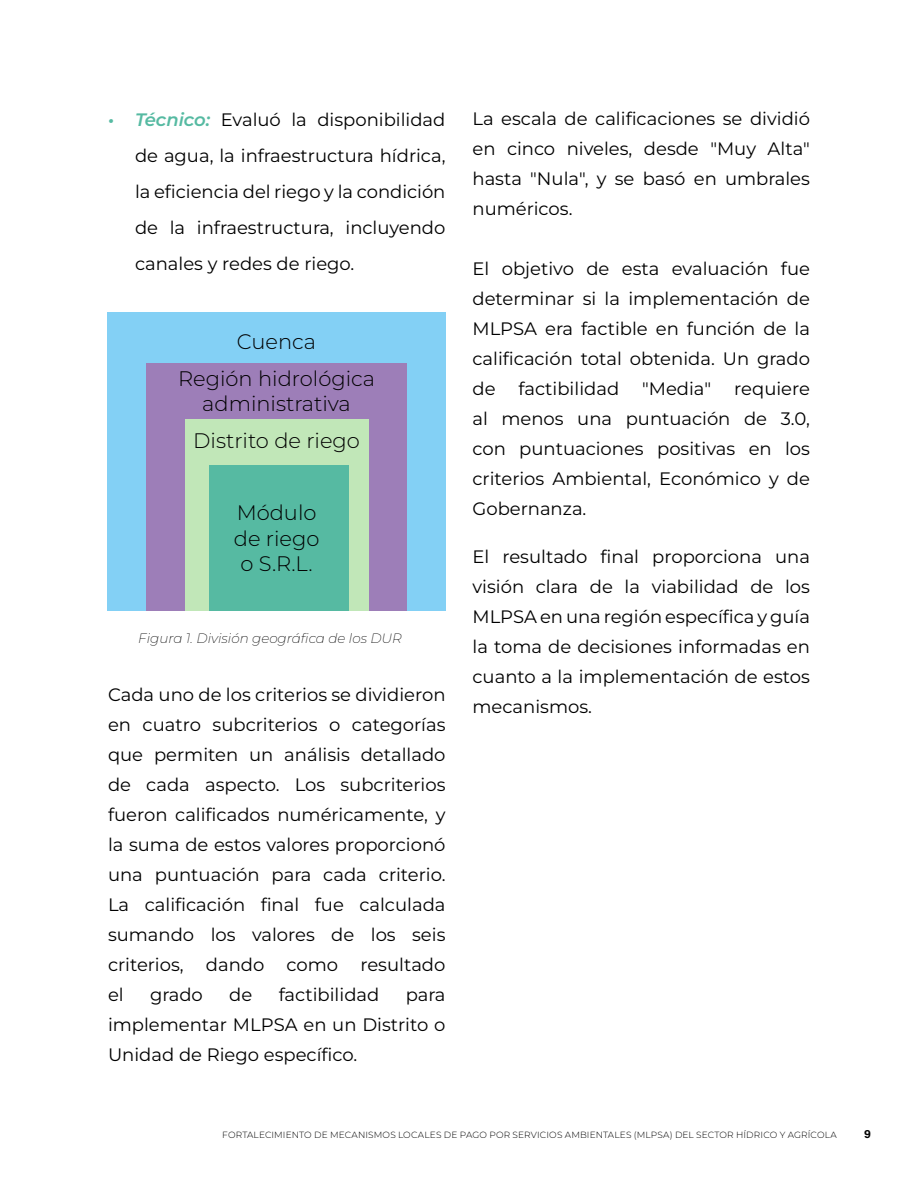
<style>
.page{position:relative;width:918px;height:1188px;background:#fff}
.page>*{position:absolute;margin:0;border:0;box-sizing:border-box;transform-origin:0 0}
.t1{font:300 21px/25.2px "Montserrat";color:#000;text-align:center}
.t2{font:18px/30px "Montserrat";color:#000;text-align:justify}
.t3{font:italic 200 13.5px "Montserrat";color:#000}
.t4{font:700 12px "Acumin Pro";color:#000}
.t5{font:300 9px "Montserrat";letter-spacing:.015em;color:#000}
.s1{font-weight:600;font-style:italic;color:#56baa2}
</style>
<div class="page">
<div style="left:108px;top:312px;width:338px;height:299px;background:#83d0f5"></div>
<div style="left:146px;top:363px;width:261px;height:248px;background:#9d7eb8"></div>
<div style="left:185px;top:419px;width:183px;height:192px;background:#c1e7b8"></div>
<div style="left:209px;top:465px;width:140px;height:146px;background:#56baa2"></div>
<p class="t2" style="left:135px;top:101px;width:312px;line-height:36px;text-indent:-27px"><span class="s1">• Técnico:</span> Evaluó la disponibilidad de agua, la infraestructura hídrica, la eficiencia del riego y la condición de la infraestructura, incluyendo canales y redes de riego.</p>
<p class="t1" style="left:237px;top:328px;width:81px">Cuenca</p>
<p class="t1" style="left:178px;top:366px;width:198px">Región hidrológica administrativa</p>
<p class="t1" style="left:193px;top:427px;width:168px">Distrito de riego</p>
<p class="t1" style="left:234px;top:500px;width:87px">Módulo de riego o S.R.L.</p>
<p class="t3" style="left:138px;top:629px;width:265px">Figura 1. División geográfica de los DUR</p>
<p class="t2" style="left:108px;top:679px;width:339px">Cada uno de los criterios se dividieron en cuatro subcriterios o categorías que permiten un análisis detallado de cada aspecto. Los subcriterios fueron calificados numéricamente, y la suma de estos valores proporcionó una puntuación para cada criterio.<br>La calificación final fue calculada sumando los valores de los seis criterios, dando como resultado el</p>
<p class="t2" style="left:150px;top:979px;width:54px">grado</p>
<p class="t2" style="left:229px;top:979px;width:25px">de</p>
<p class="t2" style="left:279px;top:979px;width:102px">factibilidad</p>
<p class="t2" style="left:108px;top:979px;width:339px;text-indent:298px">para implementar MLPSA en un Distrito o Unidad de Riego específico.</p>
<p class="t2" style="left:472px;top:103px;width:339px">La escala de calificaciones se dividió en cinco niveles, desde "Muy Alta" hasta "Nula", y se basó en umbrales numéricos.</p>
<p class="t2" style="left:472px;top:253px;width:339px">El objetivo de esta evaluación fue determinar si la implementación de MLPSA era factible en función de la calificación total obtenida. Un grado de</p>
<p class="t2" style="left:519px;top:373px;width:102px">factibilidad</p>
<p class="t2" style="left:642px;top:373px;width:71px">"Media"</p>
<p class="t2" style="left:472px;top:373px;width:339px;text-indent:262px">requiere al menos una puntuación de 3.0, con puntuaciones positivas en los criterios Ambiental, Económico y de Gobernanza.</p>
<p class="t2" style="left:472px;top:541px;width:339px">El resultado final proporciona una visión clara de la viabilidad de los MLPSA en una región específica y guía la toma de decisiones informadas en cuanto a la implementación de estos mecanismos.</p>
<p class="t5" style="left:222px;top:1129px;width:616px">FORTALECIMIENTO DE MECANISMOS LOCALES DE PAGO POR SERVICIOS AMBIENTALES (MLPSA) DEL SECTOR HÍDRICO Y AGRÍCOLA</p>
<p class="t4" style="left:864px;top:1126px;width:8px">9</p>
</div>
